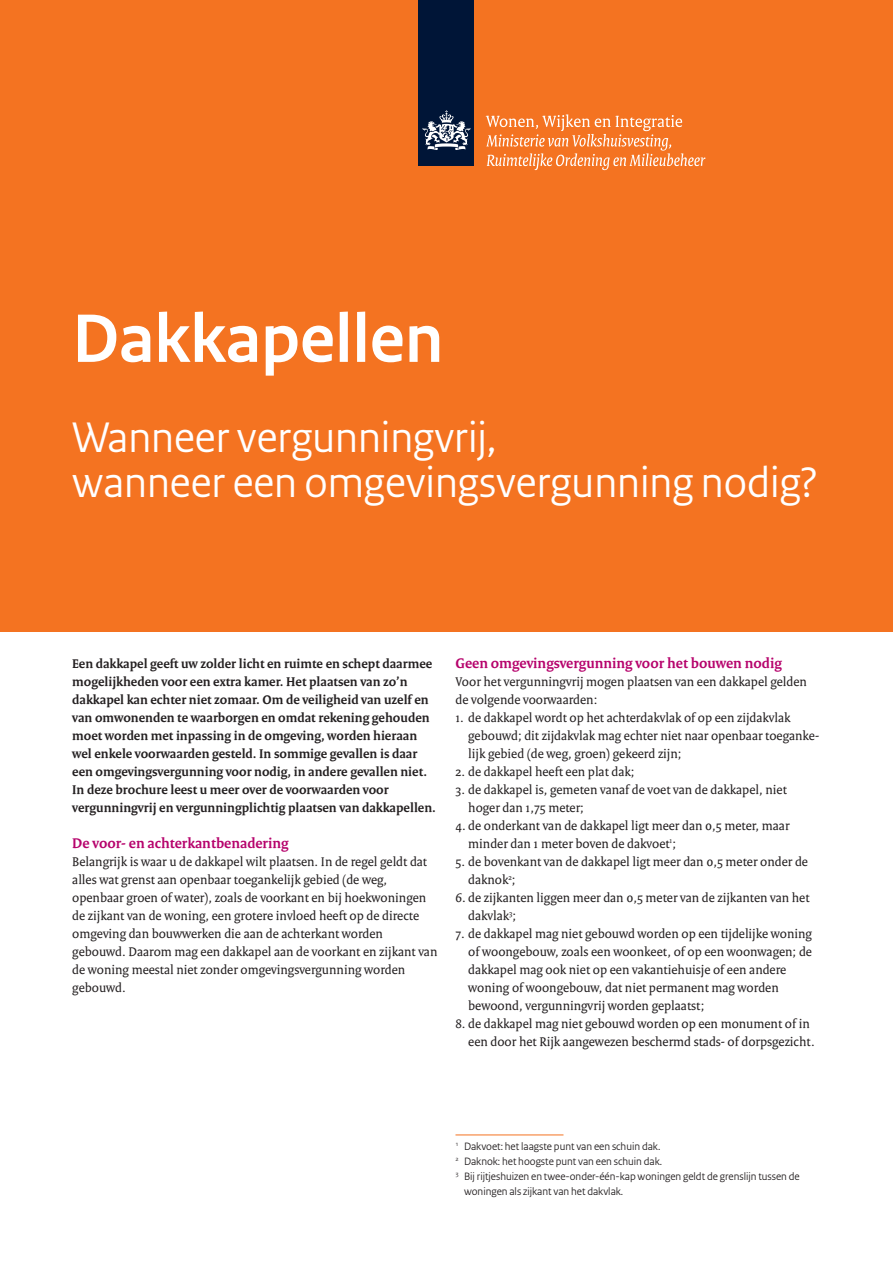
<style>
.page{position:relative;width:893px;height:1263px;background:#fff}
.page>*{position:absolute;margin:0;border:0;box-sizing:border-box;transform-origin:0 0}
.t1{font:700 72px "Rijksoverheid Sans Heading";color:#fff}
.t2{font:45px/45px "Rijksoverheid Sans Heading";color:#fff}
.t3{font:700 15px "Rijksoverheid Serif";color:#b6036c}
.t4{font:13.5px/18px "Rijksoverheid Serif";color:#231f20}
.t5{font:700 13.5px/18px "Rijksoverheid Serif";color:#231f20}
.t6{font:11.25px "Rijksoverheid Sans";color:#231f20}
</style>
<div class="page">
<div style="left:0;top:0;width:893px;height:631px;background:#f47321"></div>
<div style="left:419px;top:0;width:55px;height:166px;background:#001537"></div>
<svg style="left:423px;top:110px;width:47px;height:40px"></svg>
<svg style="left:486px;top:114px;width:219px;height:56px"></svg>
<hr style="left:455px;top:1134px;width:108px;height:1px;background:#f47321">
<h1 class="t1" style="left:72px;top:298px;width:372px">Dakkapellen</h1>
<h2 class="t2" style="left:72px;top:415px;width:747px">Wanneer vergunningvrij,<br>wanneer een omgevingsvergunning nodig?</h2>
<p class="t5" style="left:72px;top:654px;width:365px">Een dakkapel geeft uw zolder licht en ruimte en schept daarmee mogelijkheden voor een extra kamer. Het plaatsen van zo’n dakkapel kan echter niet zomaar. Om de veiligheid van uzelf en van omwonenden te waarborgen en omdat rekening gehouden moet worden met inpassing in de omgeving, worden hieraan wel enkele voorwaarden gesteld. In sommige gevallen is daar een omgevingsvergunning voor nodig, in andere gevallen niet.<br>In deze brochure leest u meer over de voorwaarden voor vergunningvrij en vergunningplichtig plaatsen van dakkapellen.</p>
<p class="t3" style="left:72px;top:834px;width:218px">De voor- en achterkantbenadering</p>
<p class="t4" style="left:72px;top:852px;width:367px">Belangrijk is waar u de dakkapel wilt plaatsen. In de regel geldt dat alles wat grenst aan openbaar toegankelijk gebied (de weg, openbaar groen of water), zoals de voorkant en bij hoekwoningen de zijkant van de woning, een grotere invloed heeft op de directe omgeving dan bouwwerken die aan de achterkant worden gebouwd. Daarom mag een dakkapel aan de voorkant en zijkant van de woning meestal niet zonder omgevingsvergunning worden gebouwd.</p>
<p class="t3" style="left:455px;top:654px;width:328px">Geen omgevingsvergunning voor het bouwen nodig</p>
<p class="t4" style="left:455px;top:672px;width:353px">Voor het vergunningvrij mogen plaatsen van een dakkapel gelden de volgende voorwaarden:</p>
<p class="t4" style="left:468px;top:708px;width:352px;text-indent:-13px">1. de dakkapel wordt op het achterdakvlak of op een zijdakvlak gebouwd; dit zijdakvlak mag echter niet naar openbaar toeganke&shy;lijk gebied (de weg, groen) gekeerd zijn;</p>
<p class="t4" style="left:455px;top:762px;width:180px">2. de dakkapel heeft een plat dak;</p>
<p class="t4" style="left:468px;top:780px;width:320px;text-indent:-13px">3. de dakkapel is, gemeten vanaf de voet van de dakkapel, niet hoger dan 1,75 meter;</p>
<p class="t4" style="left:468px;top:816px;width:323px;text-indent:-13px">4. de onderkant van de dakkapel ligt meer dan 0,5 meter, maar minder dan 1 meter boven de dakvoet<sup>1</sup>;</p>
<p class="t4" style="left:468px;top:852px;width:341px;text-indent:-13px">5. de bovenkant van de dakkapel ligt meer dan 0,5 meter onder de daknok<sup>2</sup>;</p>
<p class="t4" style="left:468px;top:888px;width:343px;text-indent:-13px">6. de zijkanten liggen meer dan 0,5 meter van de zijkanten van het dakvlak<sup>3</sup>;</p>
<p class="t4" style="left:468px;top:924px;width:345px;text-indent:-13px">7. de dakkapel mag niet gebouwd worden op een tijdelijke woning of woongebouw, zoals een woonkeet, of op een woonwagen; de dakkapel mag ook niet op een vakantiehuisje of een andere woning of woongebouw, dat niet permanent mag worden bewoond, vergunningvrij worden geplaatst;</p>
<p class="t4" style="left:468px;top:1014px;width:348px;text-indent:-13px">8. de dakkapel mag niet gebouwd worden op een monument of in een door het Rijk aangewezen beschermd stads- of dorpsgezicht.</p>
<p class="t6" style="left:455px;top:1140px;width:206px"><sup>1</sup> Dakvoet: het laagste punt van een schuin dak.</p>
<p class="t6" style="left:455px;top:1155px;width:208px"><sup>2</sup> Daknok: het hoogste punt van een schuin dak.</p>
<p class="t6" style="left:455px;top:1170px;width:346px"><sup>3</sup> Bij rijtjeshuizen en twee-onder-één-kap woningen geldt de grenslijn tussen de</p>
<p class="t6" style="left:464px;top:1185px;width:161px">woningen als zijkant van het dakvlak.</p>
</div>
